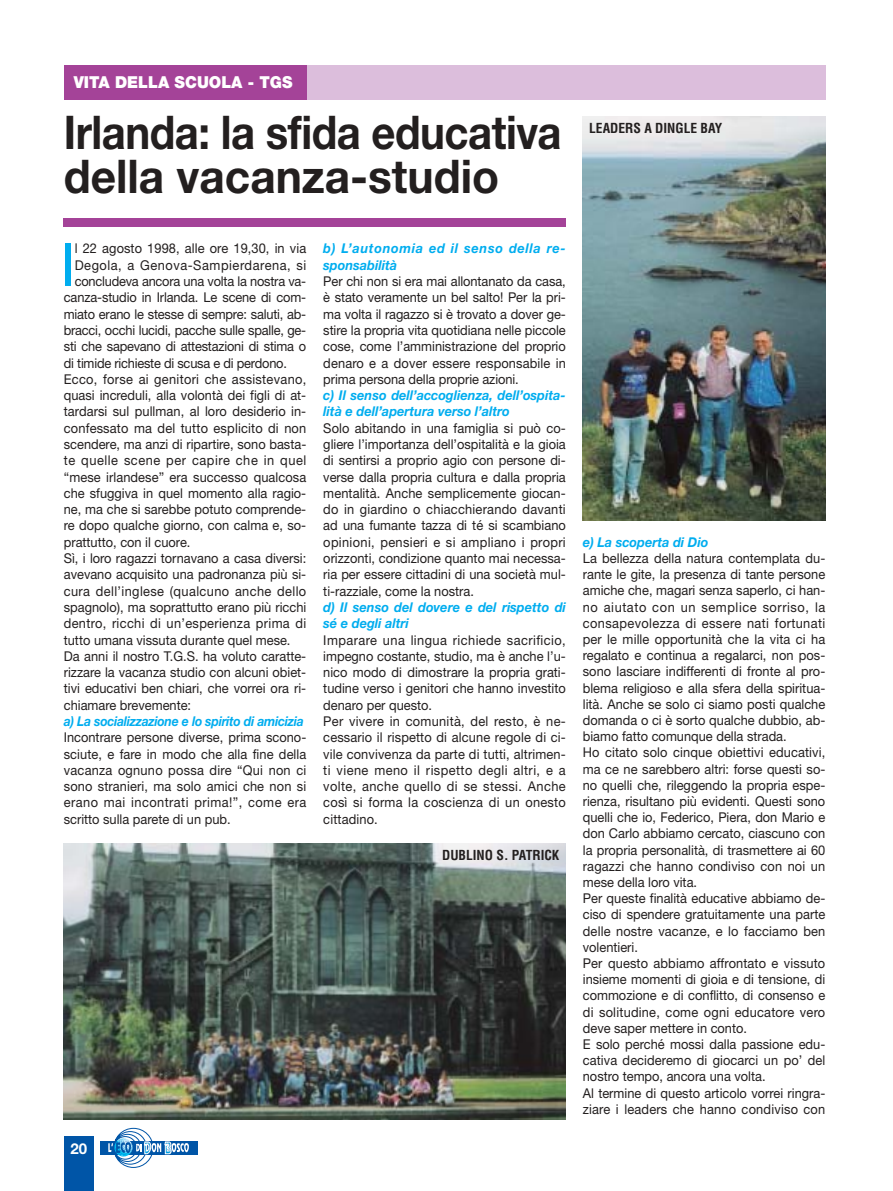
<style>
.page{position:relative;width:893px;height:1191px;background:#fff}
.page>*{position:absolute;margin:0;border:0;box-sizing:border-box;transform-origin:0 0}
.t1{font:58.8px "Helvetica Neue";color:#00adef;scale:.95 1}
.t2{font:700 46.5px/43.5px "Helvetica Neue";letter-spacing:-.01em;color:#231f1f;scale:.9 1}
.t3{font:900 16.5px "Helvetica Neue";color:#fff;scale:.95 1}
.t4{font:700 15px "Helvetica Neue";color:#fff}
.t5{font:13.5px/16.2px "Helvetica Neue";color:#231f1f;text-align:justify;scale:.95 1}
.t6{font:italic 700 13.5px/16.4px "Helvetica Neue";color:#00adef;scale:.95 1}
.t7{font:13.5px "Helvetica Neue";letter-spacing:.04em;color:#231f1f;scale:.95 1}
.t8{font:italic 700 13.5px/16.4px "Helvetica Neue";letter-spacing:.05em;color:#00adef;scale:.95 1}
.t9{font:italic 700 13.5px "Helvetica Neue";color:#00adef;scale:.91 1}
.t10{font:13.5px "Helvetica Neue";letter-spacing:.02em;color:#231f1f;scale:.95 1}
.t11{font:13.5px "Helvetica Neue";letter-spacing:.03em;color:#231f1f;scale:.95 1}
.t12{font:13.5px "Helvetica Neue";letter-spacing:.025em;color:#231f1f;scale:.95 1}
.t13{font:700 condensed 13.5px "Helvetica";color:#231f1f}
</style>
<div class="page">
<div style="left:100px;top:1141px;width:98px;height:14px;background:#0055a7"></div>
<svg style="left:108px;top:1128px;width:81px;height:40px"></svg>
<div style="left:64px;top:1137px;width:30px;height:54px;background:#0055a7"></div>
<img style="left:583px;top:116px;width:242px;height:404px">
<div style="left:64px;top:218px;width:502px;height:8px;background:#a44398"></div>
<div style="left:64px;top:65px;width:761px;height:34px;background:#dcbedc"></div>
<div style="left:64px;top:65px;width:242px;height:34px;background:#a44398"></div>
<img style="left:64px;top:843px;width:502px;height:277px">
<p class="t3" style="left:74px;top:77px;width:232px">VITA DELLA SCUOLA - TGS</p>
<h2 class="t2" style="left:64px;top:115px;width:554px">Irlanda: la sfida educativa della vacanza-studio</h2>
<p class="t13" style="left:589px;top:123px;width:135px">LEADERS A DINGLE BAY</p>
<h1 class="t1" style="left:60px;top:244px;width:17px">I</h1>
<p class="t5" style="left:75px;top:242px;width:245px">l 22 agosto 1998, alle ore 19,30, in via</p>
<p class="t7" style="left:75px;top:260px;width:245px">Degola, a Genova-Sampierdarena, si</p>
<p class="t5" style="left:75px;top:274px;width:245px">concludeva ancora una volta la nostra va-</p>
<p class="t5" style="left:64px;top:291px;width:257px">canza-studio in Irlanda. Le scene di com-</p>
<p class="t5" style="left:64px;top:307px;width:257px">miato erano le stesse di sempre: saluti, ab-</p>
<p class="t5" style="left:64px;top:323px;width:257px">bracci, occhi lucidi, pacche sulle spalle, ge-</p>
<p class="t5" style="left:64px;top:340px;width:257px">sti che sapevano di attestazioni di stima o</p>
<p class="t5" style="left:64px;top:356px;width:236px">di timide richieste di scusa e di perdono.</p>
<p class="t10" style="left:64px;top:374px;width:257px">Ecco, forse ai genitori che assistevano,</p>
<p class="t5" style="left:64px;top:389px;width:257px">quasi increduli, alla volontà dei figli di at-</p>
<p class="t5" style="left:64px;top:405px;width:257px">tardarsi sul pullman, al loro desiderio in-</p>
<p class="t5" style="left:64px;top:421px;width:257px">confessato ma del tutto esplicito di non</p>
<p class="t5" style="left:64px;top:437px;width:257px">scendere, ma anzi di ripartire, sono basta-</p>
<p class="t7" style="left:64px;top:456px;width:257px">te quelle scene per capire che in quel</p>
<p class="t5" style="left:64px;top:470px;width:257px">“mese irlandese” era successo qualcosa</p>
<p class="t5" style="left:64px;top:486px;width:257px">che sfuggiva in quel momento alla ragio-</p>
<p class="t5" style="left:64px;top:503px;width:257px">ne, ma che si sarebbe potuto comprende-</p>
<p class="t5" style="left:64px;top:519px;width:257px">re dopo qualche giorno, con calma e, so-</p>
<p class="t5" style="left:64px;top:535px;width:135px">prattutto, con il cuore.</p>
<p class="t5" style="left:64px;top:551px;width:257px">Sì, i loro ragazzi tornavano a casa diversi:</p>
<p class="t5" style="left:64px;top:568px;width:257px">avevano acquisito una padronanza più si-</p>
<p class="t11" style="left:64px;top:586px;width:257px">cura dell’inglese (qualcuno anche dello</p>
<p class="t5" style="left:64px;top:600px;width:257px">spagnolo), ma soprattutto erano più ricchi</p>
<p class="t12" style="left:64px;top:619px;width:257px">dentro, ricchi di un’esperienza prima di</p>
<p class="t5" style="left:64px;top:633px;width:240px">tutto umana vissuta durante quel mese.</p>
<p class="t5" style="left:64px;top:649px;width:257px">Da anni il nostro T.G.S. ha voluto caratte-</p>
<p class="t5" style="left:64px;top:666px;width:257px">rizzare la vacanza studio con alcuni obiet-</p>
<p class="t5" style="left:64px;top:682px;width:257px">tivi educativi ben chiari, che vorrei ora ri-</p>
<p class="t5" style="left:64px;top:698px;width:136px">chiamare brevemente:</p>
<p class="t9" style="left:64px;top:716px;width:265px">a) La socializzazione e lo spirito di amicizia</p>
<p class="t5" style="left:64px;top:731px;width:257px">Incontrare persone diverse, prima scono&shy;sciute, e fare in modo che alla fine della vacanza ognuno possa dire “Qui non ci sono stranieri, ma solo amici che non si erano mai incontrati prima!”, come era scritto sulla parete di un pub.</p>
<p class="t4" style="left:70px;top:1143px;width:18px">20</p>
<p class="t8" style="left:323px;top:242px;width:257px">b) L’autonomia ed il senso della re&shy;sponsabilità</p>
<p class="t5" style="left:323px;top:274px;width:257px">Per chi non si era mai allontanato da casa, è stato veramente un bel salto! Per la pri&shy;ma volta il ragazzo si è trovato a dover ge&shy;stire la propria vita quotidiana nelle piccole cose, come l’amministrazione del proprio denaro e a dover essere responsabile in prima persona della proprie azioni.</p>
<p class="t6" style="left:323px;top:388px;width:257px">c) Il senso dell’accoglienza, dell’ospita&shy;lità e dell’apertura verso l’altro</p>
<p class="t5" style="left:323px;top:421px;width:257px">Solo abitando in una famiglia si può co&shy;gliere l’importanza dell’ospitalità e la gioia di sentirsi a proprio agio con persone di&shy;verse dalla propria cultura e dalla propria mentalità. Anche semplicemente giocan&shy;do in giardino o chiacchierando davanti ad una fumante tazza di té si scambiano opinioni, pensieri e si ampliano i propri orizzonti, condizione quanto mai necessa&shy;ria per essere cittadini di una società mul&shy;ti-razziale, come la nostra.</p>
<p class="t6" style="left:323px;top:600px;width:257px">d) Il senso del dovere e del rispetto di sé e degli altri</p>
<p class="t5" style="left:323px;top:633px;width:257px;text-align:left">Imparare una lingua richiede sacrificio, impegno costante, studio, ma è anche l’u&shy;nico modo di dimostrare la propria grati&shy;tudine verso i genitori che hanno investito denaro per questo.<br>Per vivere in comunità, del resto, è ne&shy;cessario il rispetto di alcune regole di ci&shy;vile convivenza da parte di tutti, altrimen&shy;ti viene meno il rispetto degli altri, e a volte, anche quello di se stessi. Anche così si forma la coscienza di un onesto cittadino.</p>
<p class="t13" style="left:442px;top:850px;width:119px">DUBLINO S. PATRICK</p>
<p class="t6" style="left:583px;top:535px;width:133px">e) La scoperta di Dio</p>
<p class="t5" style="left:583px;top:552px;width:257px;text-align:left">La bellezza della natura contemplata du&shy;rante le gite, la presenza di tante persone amiche che, magari senza saperlo, ci han&shy;no aiutato con un semplice sorriso, la consapevolezza di essere nati fortunati per le mille opportunità che la vita ci ha regalato e continua a regalarci, non pos&shy;sono lasciare indifferenti di fronte al pro&shy;blema religioso e alla sfera della spiritua&shy;lità. Anche se solo ci siamo posti qualche domanda o ci è sorto qualche dubbio, ab&shy;biamo fatto comunque della strada.<br>Ho citato solo cinque obiettivi educativi, ma ce ne sarebbero altri: forse questi so&shy;no quelli che, rileggendo la propria espe&shy;rienza, risultano più evidenti. Questi sono quelli che io, Federico, Piera, don Mario e don Carlo abbiamo cercato, ciascuno con la propria personalità, di trasmettere ai 60 ragazzi che hanno condiviso con noi un mese della loro vita.<br>Per queste finalità educative abbiamo de&shy;ciso di spendere gratuitamente una parte delle nostre vacanze, e lo facciamo ben volentieri.<br>Per questo abbiamo affrontato e vissuto insieme momenti di gioia e di tensione, di commozione e di conflitto, di consenso e di solitudine, come ogni educatore vero deve saper mettere in conto.<br>E solo perché mossi dalla passione edu&shy;cativa decideremo di giocarci un po’ del nostro tempo, ancora una volta.<br>Al termine di questo articolo vorrei ringra&shy;ziare i leaders che hanno condiviso con</p>
</div>
